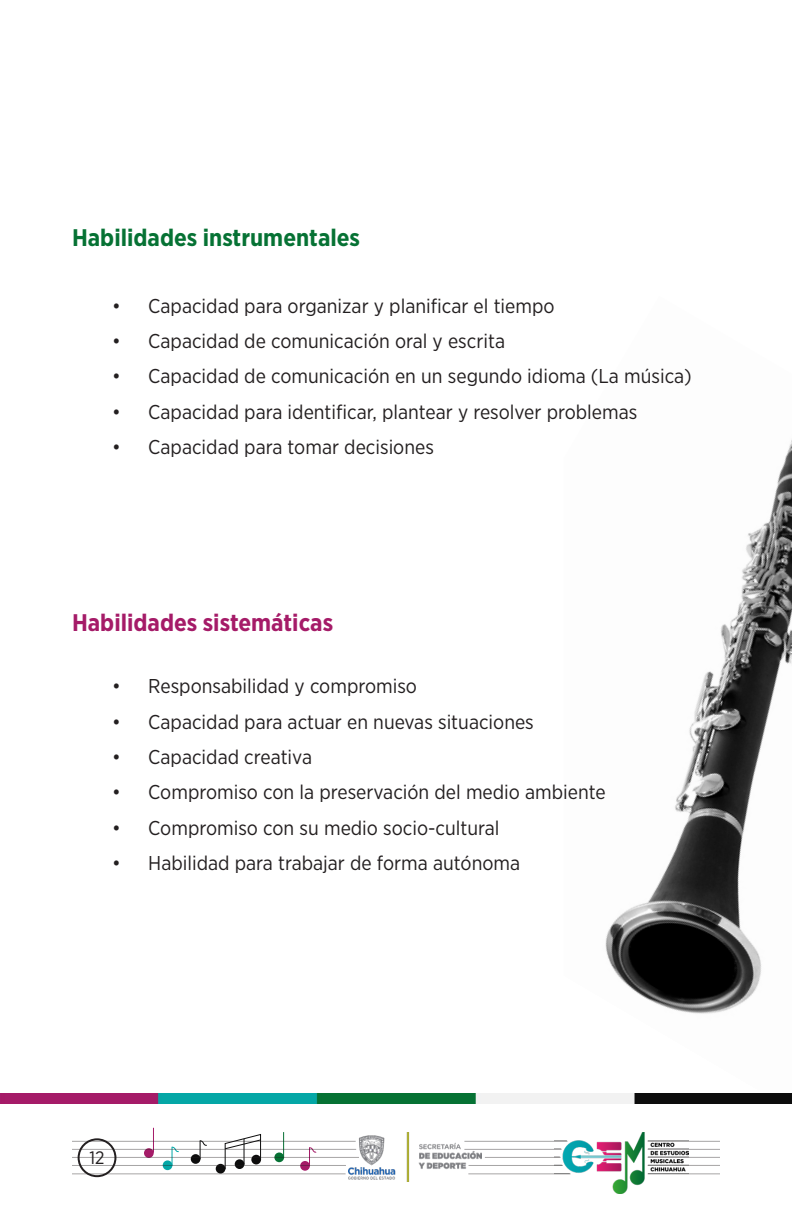
<style>
.page{position:relative;width:792px;height:1224px;background:#fff}
.page>*{position:absolute;margin:0;border:0;box-sizing:border-box;transform-origin:0 0}
.t1{font:700 24px "Gotham Narrow";color:#067234}
.t2{font:700 24px "Gotham Narrow";color:#a51b68}
.t3{font:20px "Gotham Narrow";color:#231f20}
.t4{font:18px "Gotham Narrow";color:#231f20}
</style>
<div class="page">
<hr style="left:464px;top:1141px;width:103px;height:1px;background:#231f20">
<hr style="left:648px;top:1141px;width:72px;height:1px;background:#231f20">
<hr style="left:648px;top:1149px;width:72px;height:1px;background:#231f20">
<hr style="left:648px;top:1157px;width:72px;height:1px;background:#231f20">
<hr style="left:648px;top:1165px;width:72px;height:1px;background:#231f20">
<hr style="left:648px;top:1174px;width:72px;height:1px;background:#231f20">
<hr style="left:464px;top:1149px;width:98px;height:1px;background:#231f20">
<hr style="left:485px;top:1157px;width:76px;height:1px;background:#231f20">
<hr style="left:469px;top:1165px;width:94px;height:1px;background:#231f20">
<hr style="left:468px;top:1174px;width:103px;height:1px;background:#231f20">
<div style="left:144px;top:1148px;width:10px;height:10px;background:#a51b68;border-radius:50%"></div>
<svg style="left:153px;top:1128px;width:1px;height:25px"></svg>
<div style="left:274px;top:1153px;width:10px;height:9px;background:#067234;border-radius:50%"></div>
<svg style="left:283px;top:1132px;width:1px;height:24px"></svg>
<div style="left:191px;top:1154px;width:9px;height:10px;background:#0d0d0d;border-radius:50%"></div>
<svg style="left:199px;top:1140px;width:9px;height:19px"></svg>
<div style="left:163px;top:1160px;width:9px;height:10px;background:#04a7a6;border-radius:50%"></div>
<svg style="left:171px;top:1146px;width:9px;height:19px"></svg>
<div style="left:300px;top:1161px;width:10px;height:10px;background:#a51b68;border-radius:50%"></div>
<svg style="left:308px;top:1147px;width:9px;height:17px"></svg>
<div style="left:78px;top:1138px;width:38px;height:39px;border:2px solid #231f20;border-radius:50%"></div>
<img style="left:555px;top:1133px;width:134px;height:61px">
<div style="left:216px;top:1164px;width:9px;height:10px;background:#0d0d0d;border-radius:50%"></div>
<svg style="left:224px;top:1134px;width:38px;height:36px"></svg>
<img style="left:348px;top:1133px;width:134px;height:48px">
<hr style="left:72px;top:1141px;width:284px;height:1px;background:#231f20">
<hr style="left:72px;top:1149px;width:284px;height:1px;background:#231f20">
<hr style="left:72px;top:1157px;width:287px;height:1px;background:#231f20">
<hr style="left:72px;top:1165px;width:274px;height:1px;background:#231f20">
<hr style="left:72px;top:1174px;width:274px;height:1px;background:#231f20">
<img style="left:0;top:1094px;width:792px;height:10px">
<img style="left:605px;top:440px;width:187px;height:574px">
<p class="t1" style="left:72px;top:222px;width:290px">Habilidades instrumentales</p>
<p class="t3" style="left:112px;top:293px;width:444px">• Capacidad para organizar y planificar el tiempo</p>
<p class="t3" style="left:112px;top:328px;width:394px">• Capacidad de comunicación oral y escrita</p>
<p class="t3" style="left:112px;top:364px;width:581px">• Capacidad de comunicación en un segundo idioma (La música)</p>
<p class="t3" style="left:112px;top:399px;width:527px">• Capacidad para identificar, plantear y resolver problemas</p>
<p class="t3" style="left:112px;top:434px;width:323px">• Capacidad para tomar decisiones</p>
<p class="t2" style="left:72px;top:607px;width:263px">Habilidades sistemáticas</p>
<p class="t3" style="left:112px;top:674px;width:306px">• Responsabilidad y compromiso</p>
<p class="t3" style="left:112px;top:709px;width:423px">• Capacidad para actuar en nuevas situaciones</p>
<p class="t3" style="left:112px;top:744px;width:201px">• Capacidad creativa</p>
<p class="t3" style="left:112px;top:780px;width:495px">• Compromiso con la preservación del medio ambiente</p>
<p class="t3" style="left:112px;top:815px;width:389px">• Compromiso con su medio socio-cultural</p>
<p class="t3" style="left:112px;top:850px;width:409px">• Habilidad para trabajar de forma autónoma</p>
<p class="t4" style="left:90px;top:1146px;width:17px">12</p>
</div>
